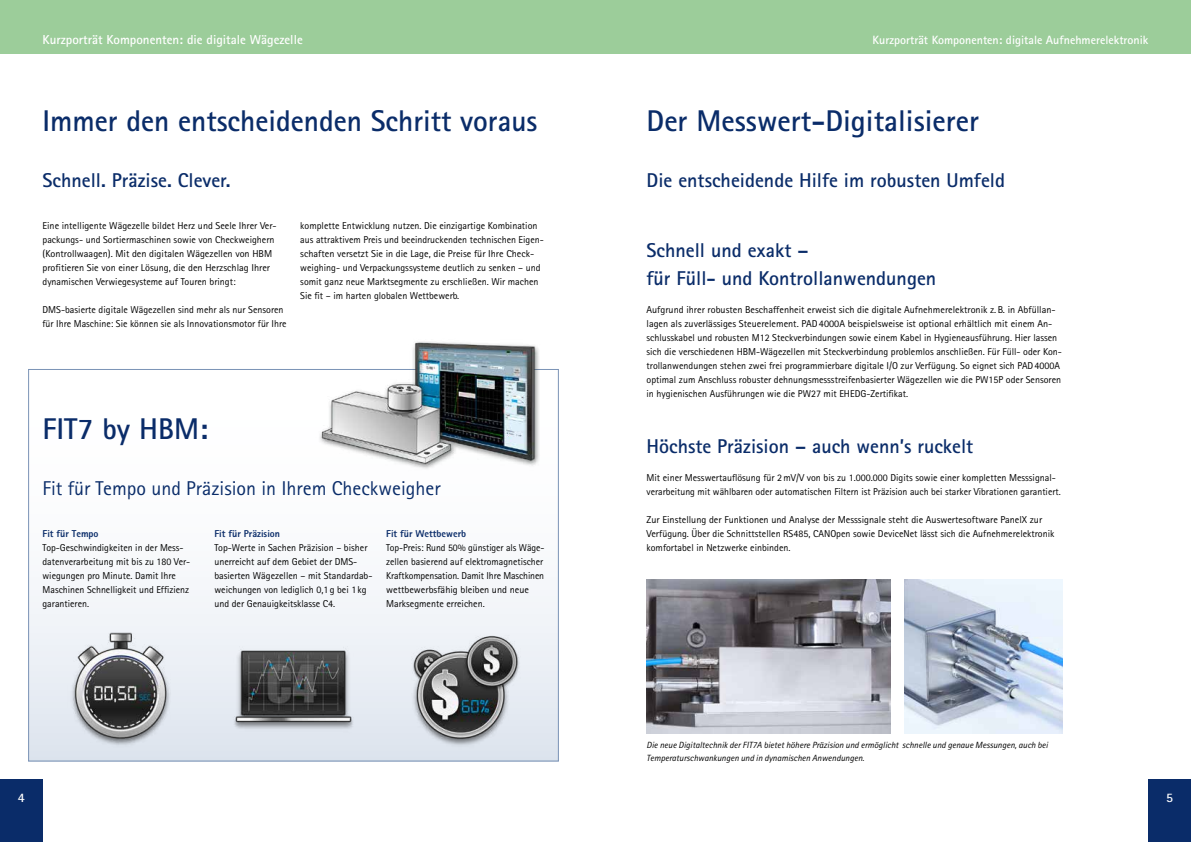
<style>
.page{position:relative;width:1191px;height:842px;background:#fff}
.page>*{position:absolute;margin:0;border:0;box-sizing:border-box;transform-origin:0 0}
.t1{font:700 30px "Rotis Sans Serif";color:#0a2c69}
.t2{font:700 20px/28px "Rotis Sans Serif";color:#0a2c69}
.t3{font:20px "Rotis Sans Serif";color:#0a2c69}
.t4{font:700 13px "Rotis Sans Serif";color:#fff}
.t5{font:700 12px "Rotis Sans Serif";color:#fff}
.t6{font:10px/14px "Rotis Sans Serif";color:#000}
.t7{font:800 10px "Rotis Sans Serif";color:#0a2c69}
.t8{font:italic 9px/13px "Rotis Sans Serif";color:#000}
</style>
<div class="page">
<div style="left:29px;top:369px;width:529px;height:392px;background:linear-gradient(to bottom,#fff,#e2e8f1)"></div>
<div style="left:0;top:0;width:1191px;height:54px;background:#9ccd9a"></div>
<img style="left:646px;top:579px;width:244px;height:154px">
<img style="left:904px;top:579px;width:158px;height:154px">
<div style="left:0;top:780px;width:43px;height:62px;background:#0a2c69"></div>
<div style="left:1148px;top:780px;width:43px;height:62px;background:#0a2c69"></div>
<img style="left:62px;top:628px;width:120px;height:120px">
<img style="left:227px;top:629px;width:132px;height:120px">
<img style="left:405px;top:629px;width:120px;height:120px">
<img style="left:304px;top:341px;width:250px;height:139px">
<h3 class="t4" style="left:43px;top:32px;width:262px">Kurzporträt Komponenten: die digitale Wägezelle</h3>
<p class="t5" style="left:872px;top:32px;width:277px">Kurzporträt Komponenten: digitale Aufnehmerelektronik</p>
<h1 class="t1" style="left:43px;top:102px;width:496px">Immer den entscheidenden Schritt voraus</h1>
<h2 class="t2" style="left:43px;top:166px;width:190px">Schnell. Präzise. Clever.</h2>
<p class="t6" style="left:43px;top:219px;width:236px">Eine intelligente Wägezelle bildet Herz und Seele Ihrer Ver&shy;packungs- und Sortiermaschinen sowie von Checkweighern (Kontrollwaagen). Mit den digitalen Wägezellen von HBM profitieren Sie von einer Lösung, die den Herzschlag Ihrer dynamischen Verwiegesysteme auf Touren bringt:</p>
<p class="t6" style="left:43px;top:303px;width:246px">DMS-basierte digitale Wägezellen sind mehr als nur Sensoren für Ihre Maschine: Sie können sie als Innovationsmotor für Ihre</p>
<p class="t6" style="left:300px;top:219px;width:245px">komplette Entwicklung nutzen. Die einzigartige Kombination aus attraktivem Preis und beeindruckenden technischen Eigen&shy;schaften versetzt Sie in die Lage, die Preise für Ihre Check&shy;weighing- und Verpackungssysteme deutlich zu senken – und somit ganz neue Marktsegmente zu erschließen. Wir machen Sie fit – im harten globalen Wettbewerb.</p>
<h1 class="t1" style="left:43px;top:410px;width:167px">FIT7 by HBM:</h1>
<h2 class="t3" style="left:43px;top:477px;width:400px">Fit für Tempo und Präzision in Ihrem Checkweigher</h2>
<p class="t7" style="left:43px;top:527px;width:58px">Fit für Tempo</p>
<p class="t6" style="left:43px;top:541px;width:148px">Top-Geschwindigkeiten in der Mess&shy;datenverarbeitung mit bis zu 180 Ver&shy;wiegungen pro Minute. Damit Ihre<br>Maschinen Schnelligkeit und Effizienz garantieren.</p>
<p class="t7" style="left:214px;top:527px;width:67px">Fit für Präzision</p>
<p class="t6" style="left:214px;top:541px;width:160px">Top-Werte in Sachen Präzision – bisher unerreicht auf dem Gebiet der DMS&shy;basierten Wägezellen – mit Standardab&shy;weichungen von lediglich 0,1g bei 1 kg und der Genauigkeitsklasse C4.</p>
<p class="t7" style="left:386px;top:527px;width:81px">Fit für Wettbewerb</p>
<p class="t6" style="left:386px;top:541px;width:160px">Top-Preis: Rund 50% günstiger als Wäge&shy;zellen basierend auf elektromagnetischer Kraftkompensation. Damit Ihre Maschinen wettbewerbsfähig bleiben und neue Marksegmente erreichen.</p>
<h1 class="t1" style="left:646px;top:102px;width:334px">Der Messwert-Digitalisierer</h1>
<h2 class="t2" style="left:646px;top:166px;width:360px">Die entscheidende Hilfe im robusten Umfeld</h2>
<h2 class="t2" style="left:646px;top:236px;width:291px">Schnell und exakt –<br>für Füll- und Kontrollanwendungen</h2>
<p class="t6" style="left:646px;top:303px;width:417px">Aufgrund ihrer robusten Beschaffenheit erweist sich die digitale Aufnehmerelektronik z.B. in Abfüllan&shy;lagen als zuverlässiges Steuerelement. PAD4000A beispielsweise ist optional erhältlich mit einem An&shy;schlusskabel und robusten M12 Steckverbindungen sowie einem Kabel in Hygieneausführung. Hier lassen sich die verschiedenen HBM-Wägezellen mit Steckverbindung problemlos anschließen. Für Füll- oder Kon&shy;trollanwendungen stehen zwei frei programmierbare digitale I/O zur Verfügung. So eignet sich PAD4000A optimal zum Anschluss robuster dehnungsmessstreifenbasierter Wägezellen wie die PW15P oder Sensoren in hygienischen Ausführungen wie die PW27 mit EHEDG-Zertifikat.</p>
<h2 class="t2" style="left:646px;top:432px;width:328px">Höchste Präzision – auch wenn’s ruckelt</h2>
<p class="t6" style="left:646px;top:471px;width:416px">Mit einer Messwertauflösung für 2mV/V von bis zu 1.000.000 Digits sowie einer kompletten Messsignal&shy;verarbeitung mit wählbaren oder automatischen Filtern ist Präzision auch bei starker Vibrationen garantiert.</p>
<p class="t6" style="left:646px;top:513px;width:409px">Zur Einstellung der Funktionen und Analyse der Messsignale steht die Auswertesoftware PanelX zur<br>Verfügung. Über die Schnittstellen RS485, CANOpen sowie DeviceNet lässt sich die Aufnehmerelektronik komfortabel in Netzwerke einbinden.</p>
<p class="t8" style="left:646px;top:739px;width:403px">Die neue Digitaltechnik der FIT7A bietet höhere Präzision und ermöglicht schnelle und genaue Messungen, auch bei<br>Temperaturschwankungen und in dynamischen Anwendungen.</p>
<h3 class="t4" style="left:18px;top:790px;width:8px">4</h3>
<h3 class="t4" style="left:1166px;top:790px;width:8px">5</h3>
</div>
